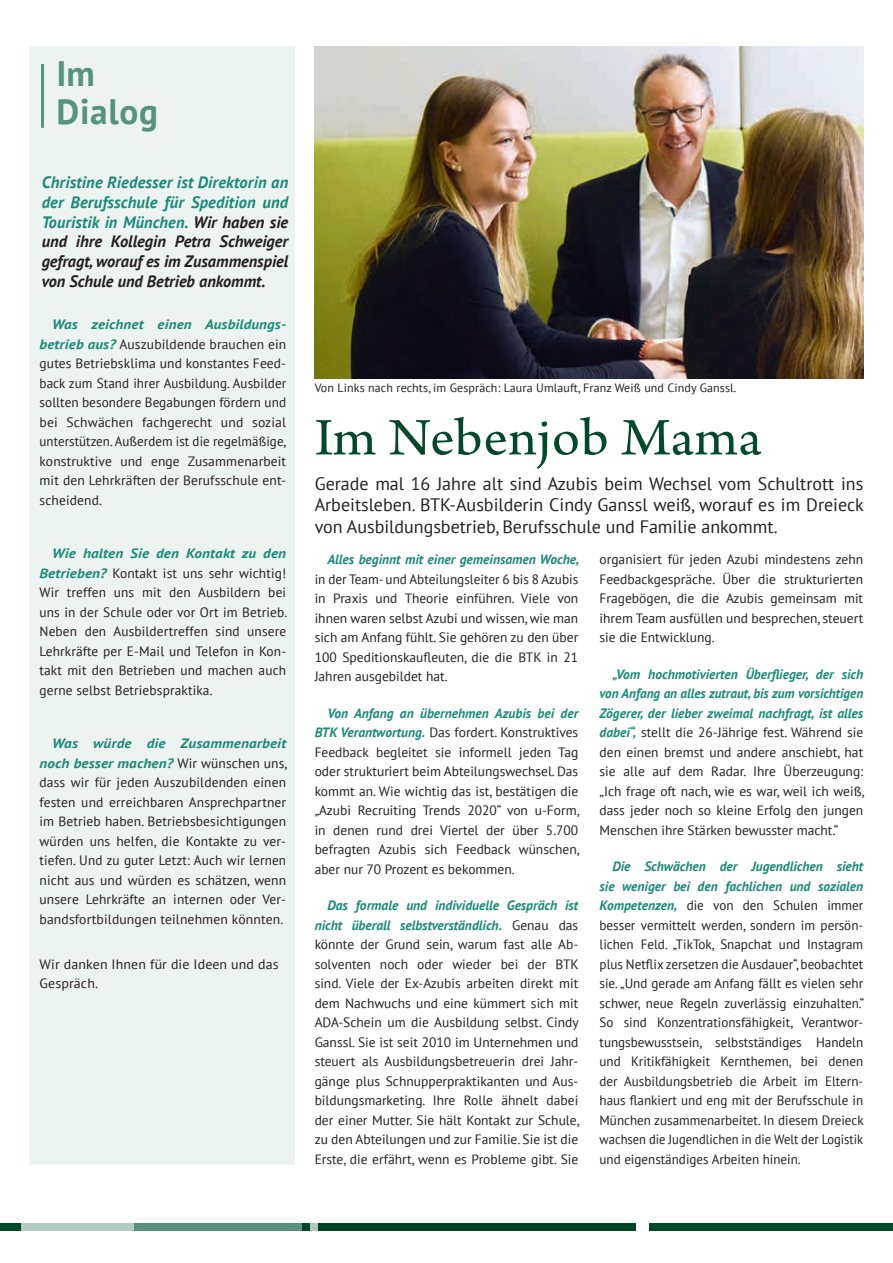
<style>
.page{position:relative;width:893px;height:1263px;background:#fff}
.page>*{position:absolute;margin:0;border:0;box-sizing:border-box;transform-origin:0 0}
.t1{font:55.5px "Arno Pro";letter-spacing:.005em;color:#00492a;scale:1.05 1}
.t2{font:700 35.25px/38.2px "PT Sans";letter-spacing:.02em;color:#58917d}
.t3{font:18px/21.6px "PT Sans";color:#231f20;text-align:justify}
.t4{font:italic 700 16.5px/19.8px "PT Sans";color:#231f20;text-align:justify}
.t5{font:13.5px/19.5px "PT Sans";color:#231f20;text-align:justify}
.t6{font:italic 700 13.5px "PT Sans";color:#1b8a79}
.t7{font:12px "PT Sans";letter-spacing:.01em;color:#231f20}
.s1{color:#1b8a79}
.s2{font-weight:700;font-style:italic;color:#1b8a79}
</style>
<div class="page">
<div style="left:0;top:1223px;width:893px;height:8px;background:#00492a"></div>
<div style="left:22px;top:1223px;width:210px;height:8px;background:#b1cbc1"></div>
<div style="left:235px;top:1223px;width:408px;height:8px;background:#004423"></div>
<div style="left:134px;top:1223px;width:177px;height:8px;background:#58917d"></div>
<div style="left:303px;top:1223px;width:15px;height:8px;background:#b1cbc1"></div>
<div style="left:303px;top:1223px;width:7px;height:8px;background:#00492a"></div>
<div style="left:637px;top:1221px;width:12px;height:11px;background:#fff"></div>
<div style="left:30px;top:47px;width:265px;height:1118px;background:#ecf3f0"></div>
<hr style="left:41px;top:64px;width:3px;height:64px;background:#58917d">
<img style="left:315px;top:47px;width:548px;height:331px">
<h2 class="t2" style="left:57px;top:54px;width:103px">Im<br>Dialog</h2>
<p class="t4" style="left:42px;top:172px;width:248px"><span class="s1">Christine Riedesser ist Direktorin an der Berufsschule für Spedition und Touristik in München.</span> Wir haben sie und ihre Kollegin Petra Schweiger gefragt, worauf es im Zusammenspiel von Schule und Betrieb ankommt.</p>
<p class="t5" style="left:40px;top:314px;width:248px;text-indent:13px"><span class="s2">Was zeichnet einen Ausbildungs&shy;betrieb aus?</span> Auszubildende brauchen ein gutes Betriebsklima und konstantes Feed&shy;back zum Stand ihrer Ausbildung. Ausbilder sollten besondere Begabungen fördern und bei Schwächen fachgerecht und sozial unterstützen. Außerdem ist die regelmäßige, konstruktive und enge Zusammenarbeit mit den Lehrkräften der Berufsschule ent&shy;scheidend.</p>
<p class="t5" style="left:40px;top:543px;width:249px;text-indent:13px"><span class="s2">Wie halten Sie den Kontakt zu den Betrieben?</span> Kontakt ist uns sehr wichtig!<br>Wir treffen uns mit den Ausbildern bei uns in der Schule oder vor Ort im Betrieb.<br>Neben den Ausbildertreffen sind unsere Lehrkräfte per E-Mail und Telefon in Kon&shy;takt mit den Betrieben und machen auch gerne selbst Betriebspraktika.</p>
<p class="t5" style="left:40px;top:733px;width:249px;text-indent:13px"><span class="s2">Was würde die Zusammenarbeit noch besser machen?</span> Wir wünschen uns, dass wir für jeden Auszubildenden einen festen und erreichbaren Ansprechpartner im Betrieb haben. Betriebsbesichtigungen würden uns helfen, die Kontakte zu ver&shy;tiefen. Und zu guter Letzt: Auch wir lernen nicht aus und würden es schätzen, wenn unsere Lehrkräfte an internen oder Ver&shy;bandsfortbildungen teilnehmen könnten.</p>
<p class="t5" style="left:40px;top:954px;width:241px">Wir danken Ihnen für die Ideen und das<br>Gespräch.</p>
<p class="t7" style="left:315px;top:380px;width:423px">Von Links nach rechts, im Gespräch: Laura Umlauft, Franz Weiß und Cindy Ganssl.</p>
<h1 class="t1" style="left:315px;top:406px;width:427px">Im Nebenjob Mama</h1>
<h3 class="t3" style="left:315px;top:472px;width:551px">Gerade mal 16 Jahre alt sind Azubis beim Wechsel vom Schultrott ins Arbeitsleben. BTK-Ausbilderin Cindy Ganssl weiß, worauf es im Dreieck von Ausbildungsbetrieb, Berufsschule und Familie ankommt.</h3>
<p class="t6" style="left:327px;top:551px;width:253px">Alles beginnt mit einer gemeinsamen Woche,</p>
<p class="t5" style="left:315px;top:569px;width:265px">in der Team- und Abteilungsleiter 6 bis 8 Azubis in Praxis und Theorie einführen. Viele von ihnen waren selbst Azubi und wissen, wie man sich am Anfang fühlt. Sie gehören zu den über 100 Speditionskaufleuten, die die BTK in 21<br>Jahren ausgebildet hat.</p>
<p class="t5" style="left:315px;top:703px;width:266px;text-indent:13px"><span class="s2">Von Anfang an übernehmen Azubis bei der BTK Verantwortung.</span> Das fordert. Konstruktives Feedback begleitet sie informell jeden Tag oder strukturiert beim Abteilungswechsel. Das kommt an. Wie wichtig das ist, bestätigen die „Azubi Recruiting Trends 2020“ von u-Form, in denen rund drei Viertel der über 5.700 befragten Azubis sich Feedback wünschen, aber nur 70 Prozent es bekommen.</p>
<p class="t5" style="left:315px;top:895px;width:266px;text-indent:13px"><span class="s2">Das formale und individuelle Gespräch ist nicht überall selbstverständlich.</span> Genau das könnte der Grund sein, warum fast alle Ab&shy;solventen noch oder wieder bei der BTK sind. Viele der Ex-Azubis arbeiten direkt mit dem Nachwuchs und eine kümmert sich mit ADA-Schein um die Ausbildung selbst. Cindy Ganssl. Sie ist seit 2010 im Unternehmen und steuert als Ausbildungsbetreuerin drei Jahr&shy;gänge plus Schnupperpraktikanten und Aus&shy;bildungsmarketing. Ihre Rolle ähnelt dabei der einer Mutter. Sie hält Kontakt zur Schule, zu den Abteilungen und zur Familie. Sie ist die Erste, die erfährt, wenn es Probleme gibt. Sie</p>
<p class="t5" style="left:600px;top:549px;width:265px">organisiert für jeden Azubi mindestens zehn Feedbackgespräche. Über die strukturierten Fragebögen, die die Azubis gemeinsam mit ihrem Team ausfüllen und besprechen, steuert sie die Entwicklung.</p>
<p class="t5" style="left:600px;top:664px;width:266px;text-indent:13px"><span class="s2">„Vom hochmotivierten Überflieger, der sich von Anfang an alles zutraut, bis zum vorsichtigen Zögerer, der lieber zweimal nachfragt, ist alles dabei“,</span> stellt die 26-Jährige fest. Während sie den einen bremst und andere anschiebt, hat sie alle auf dem Radar. Ihre Überzeugung: „Ich frage oft nach, wie es war, weil ich weiß, dass jeder noch so kleine Erfolg den jungen Menschen ihre Stärken bewusster macht.“</p>
<p class="t5" style="left:600px;top:856px;width:266px;text-indent:13px"><span class="s2">Die Schwächen der Jugendlichen sieht sie weniger bei den fachlichen und sozialen Kompetenzen,</span> die von den Schulen immer besser vermittelt werden, sondern im persön&shy;lichen Feld. „TikTok, Snapchat und Instagram plus Netflix zersetzen die Ausdauer“, beobachtet sie. „Und gerade am Anfang fällt es vielen sehr schwer, neue Regeln zuverlässig einzuhalten.“ So sind Konzentrationsfähigkeit, Verantwor&shy;tungsbewusstsein, selbstständiges Handeln und Kritikfähigkeit Kernthemen, bei denen der Ausbildungsbetrieb die Arbeit im Eltern&shy;haus flankiert und eng mit der Berufsschule in München zusammenarbeitet. In diesem Dreieck wachsen die Jugendlichen in die Welt der Logistik und eigenständiges Arbeiten hinein.</p>
</div>
